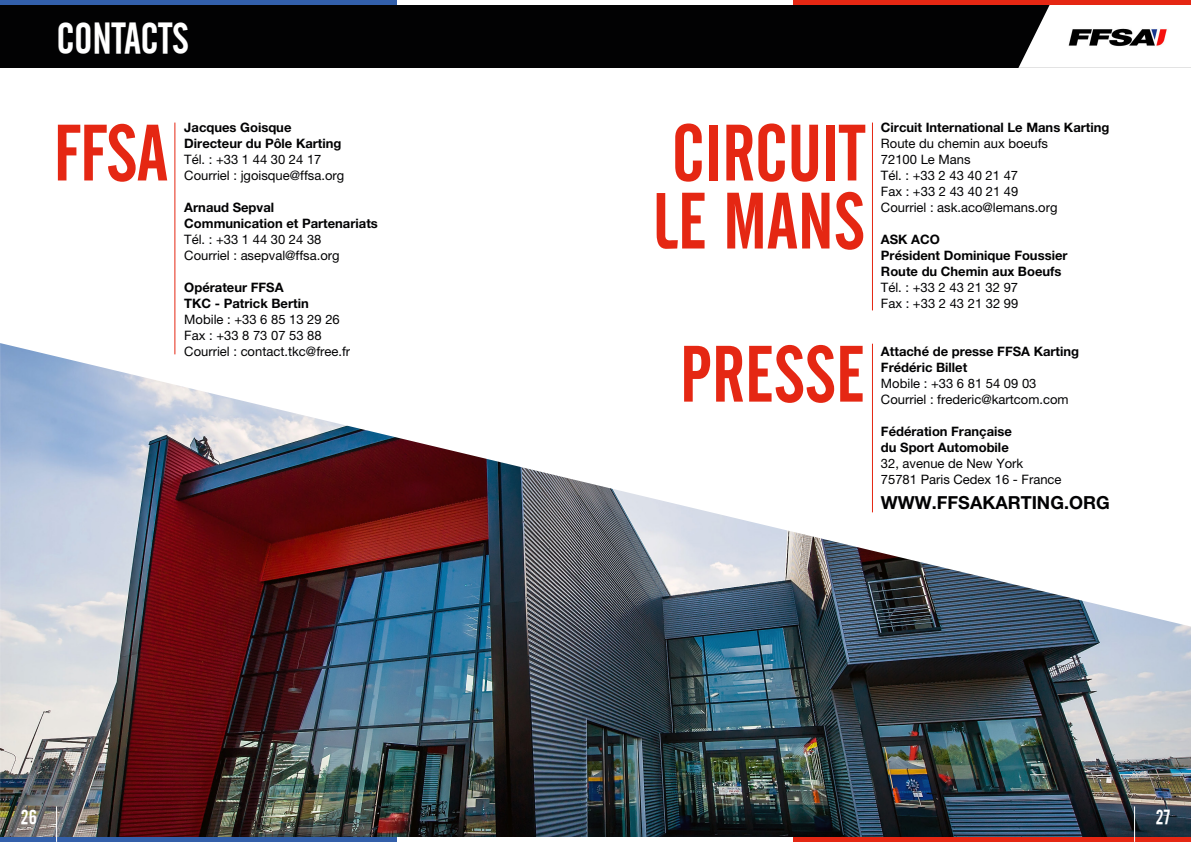
<style>
.page{position:relative;width:1191px;height:842px;background:#fff}
.page>*{position:absolute;margin:0;border:0;box-sizing:border-box;transform-origin:0 0}
.t1{font:79px/68px "Cafeta";color:#e52713}
.t2{font:42.5px "Cafeta";color:#fff}
.t3{font:20px "Cafeta";color:#fff}
.t4{font:700 18px "Helvetica Neue LT Pro";color:#020203}
.t5{font:13px/16px "Helvetica Neue LT Pro";color:#020203}
.t6{font:700 13px/16px "Helvetica Neue LT Pro";color:#020203}
</style>
<div class="page">
<img style="left:0;top:343px;width:1191px;height:494px">
<div style="left:0;top:0;width:1191px;height:68px;background:#020203"></div>
<div style="left:0;top:837px;width:397px;height:5px;background:#325faa"></div>
<div style="left:793px;top:837px;width:398px;height:5px;background:#e52713"></div>
<hr style="left:56px;top:806px;width:1px;height:36px;background:#fff">
<hr style="left:1134px;top:806px;width:1px;height:36px;background:#fff">
<svg style="left:1018px;top:4px;width:173px;height:64px;background:#dedada"></svg>
<hr style="left:0;top:0;width:397px;height:4px;background:#325faa">
<hr style="left:397px;top:0;width:396px;height:4px;background:#fff">
<hr style="left:793px;top:0;width:398px;height:4px;background:#e52713">
<img style="left:1063px;top:23px;width:111px;height:27px">
<hr style="left:174px;top:123px;width:1px;height:231px;background:#e52713">
<hr style="left:872px;top:123px;width:1px;height:187px;background:#e52713">
<hr style="left:872px;top:344px;width:1px;height:168px;background:#e52713">
<h2 class="t2" style="left:57px;top:15px;width:134px">CONTACTS</h2>
<p class="t6" style="left:184px;top:119px;width:159px">Jacques Goisque<br>Directeur du Pôle Karting</p>
<p class="t5" style="left:184px;top:151px;width:161px">Tél. : +33 1 44 30 24 17<br>Courriel : jgoisque@ffsa.org</p>
<p class="t6" style="left:184px;top:199px;width:195px">Arnaud Sepval<br>Communication et Partenariats</p>
<p class="t5" style="left:184px;top:231px;width:157px">Tél. : +33 1 44 30 24 38<br>Courriel : asepval@ffsa.org</p>
<p class="t6" style="left:184px;top:279px;width:126px">Opérateur FFSA<br>TKC - Patrick Bertin</p>
<p class="t5" style="left:184px;top:311px;width:167px">Mobile : +33 6 85 13 29 26<br>Fax : +33 8 73 07 53 88<br>Courriel : contact.tkc@free.fr</p>
<h1 class="t1" style="left:53px;top:120px;width:116px">FFSA</h1>
<h1 class="t1" style="left:651px;top:120px;width:215px">CIRCUIT<br>LE MANS</h1>
<h1 class="t1" style="left:679px;top:341px;width:187px">PRESSE</h1>
<p class="t6" style="left:881px;top:119px;width:230px">Circuit International Le Mans Karting</p>
<p class="t5" style="left:881px;top:135px;width:178px">Route du chemin aux boeufs<br>72100 Le Mans<br>Tél. : +33 2 43 40 21 47<br>Fax : +33 2 43 40 21 49<br>Courriel : ask.aco@lemans.org</p>
<p class="t6" style="left:881px;top:231px;width:188px">ASK ACO<br>Président Dominique Foussier<br>Route du Chemin aux Boeufs</p>
<p class="t5" style="left:881px;top:279px;width:139px">Tél. : +33 2 43 21 32 97<br>Fax : +33 2 43 21 32 99</p>
<p class="t6" style="left:881px;top:343px;width:200px">Attaché de presse FFSA Karting<br>Frédéric Billet</p>
<p class="t5" style="left:881px;top:375px;width:189px">Mobile : +33 6 81 54 09 03<br>Courriel : frederic@kartcom.com</p>
<p class="t6" style="left:881px;top:423px;width:132px">Fédération Française du Sport Automobile</p>
<p class="t5" style="left:881px;top:455px;width:182px">32, avenue de New York<br>75781 Paris Cedex 16 - France</p>
<h3 class="t4" style="left:881px;top:491px;width:230px">WWW.FFSAKARTING.ORG</h3>
<h3 class="t3" style="left:21px;top:806px;width:18px">26</h3>
<h3 class="t3" style="left:1155px;top:806px;width:16px">27</h3>
</div>
